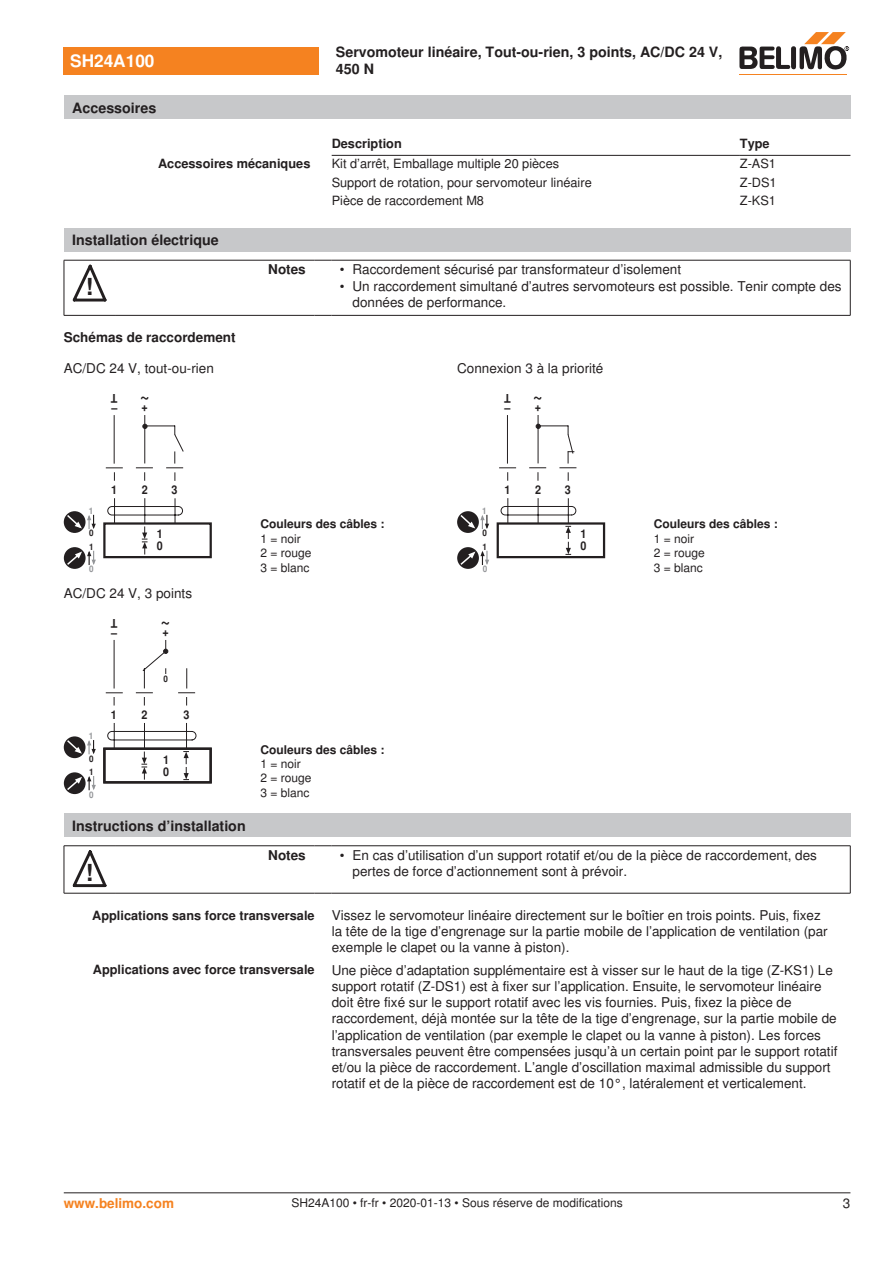
<style>
.page{position:relative;width:893px;height:1263px;background:#fff}
.page>*{position:absolute;margin:0;border:0;box-sizing:border-box;transform-origin:0 0}
.t1{font:700 23.55px "Nimbus Sans BEL";color:#231f20}
.t2{font:700 18px "Nimbus Sans BEL";color:#231f20;scale:.9 1}
.t3{font:700 17.25px "Nimbus Sans BEL";color:#fff}
.t4{font:700 14.25px/17.1px "Nimbus Sans BEL";color:#231f20}
.Bulletpoints{font:13.5px/16.2px "Nimbus Sans BEL";color:#231f20}
.Anschluss_Schema_Bas{font:13.5px "Nimbus Sans BEL";color:#231f20}
.Tabellenkopf_rechtsb{font:700 13.5px "Nimbus Sans BEL";color:#231f20}
.t5{font:700 13.5px "Nimbus Sans BEL";color:#f58220}
.Rechtsbündig_Footer{font:13.5px "Nimbus Sans BEL";color:#231f20}
.Tabellentext_1mm{font:12.75px "Nimbus Sans BEL";color:#231f20}
.Rechtsbündig{font:700 12.75px "Nimbus Sans BEL";color:#231f20}
.Tabellenkopf_rechtsb-2{font:700 12.75px "Nimbus Sans BEL";color:#231f20}
.Tabellenkopf{font:700 12.75px "Nimbus Sans BEL";color:#231f20}
.Legende{font:12px/14.4px "Nimbus Sans BEL";color:#231f20}
.Anschluss_Schema_Bas-2{font:700 12px "Nimbus Sans BEL";color:#231f20}
.Footer_EU_center{font:12px "Nimbus Sans BEL";color:#231f20}
.t6{font:700 12px "Nimbus Sans BEL";color:#231f20;scale:.9 1}
.t7{font:700 9px "Nimbus Sans BEL";color:#231f20;scale:.9 1}
.t8{font:700 9px "Nimbus Sans BEL";color:#939598;scale:.9 1}
</style>
<div class="page">
<hr style="left:332px;top:155px;width:408px;height:1px;background:#231f20">
<hr style="left:740px;top:155px;width:110px;height:1px;background:#231f20">
<div style="left:64px;top:228px;width:786px;height:24px;background:#c7c8ca"></div>
<hr style="left:64px;top:260px;width:1px;height:55px;background:#231f20">
<hr style="left:850px;top:260px;width:1px;height:55px;background:#231f20">
<hr style="left:64px;top:260px;width:51px;height:1px;background:#231f20">
<hr style="left:115px;top:260px;width:199px;height:1px;background:#231f20">
<svg style="left:314px;top:260px;width:17px;height:1px"></svg>
<hr style="left:331px;top:260px;width:519px;height:1px;background:#231f20">
<hr style="left:64px;top:315px;width:51px;height:1px;background:#231f20">
<hr style="left:115px;top:315px;width:199px;height:1px;background:#231f20">
<svg style="left:314px;top:315px;width:17px;height:1px"></svg>
<hr style="left:331px;top:315px;width:519px;height:1px;background:#231f20">
<svg style="left:73px;top:265px;width:34px;height:37px"></svg>
<div style="left:103px;top:522px;width:109px;height:36px;border:2px solid #231f20"></div>
<svg style="left:105px;top:415px;width:79px;height:139px"></svg>
<hr style="left:114px;top:415px;width:1px;height:49px;background:#231f20">
<svg style="left:64px;top:511px;width:22px;height:22px"></svg>
<svg style="left:66px;top:513px;width:30px;height:16px"></svg>
<svg style="left:64px;top:547px;width:22px;height:22px"></svg>
<svg style="left:65px;top:551px;width:31px;height:15px"></svg>
<svg style="left:499px;top:415px;width:78px;height:140px"></svg>
<div style="left:497px;top:522px;width:108px;height:36px;border:2px solid #231f20"></div>
<svg style="left:457px;top:511px;width:22px;height:22px"></svg>
<svg style="left:459px;top:513px;width:30px;height:16px"></svg>
<svg style="left:457px;top:547px;width:22px;height:22px"></svg>
<svg style="left:459px;top:551px;width:30px;height:15px"></svg>
<svg style="left:105px;top:640px;width:92px;height:140px"></svg>
<div style="left:103px;top:747px;width:109px;height:36px;border:2px solid #231f20"></div>
<svg style="left:64px;top:736px;width:22px;height:22px"></svg>
<svg style="left:66px;top:739px;width:30px;height:15px"></svg>
<svg style="left:64px;top:772px;width:22px;height:22px"></svg>
<svg style="left:65px;top:776px;width:31px;height:16px"></svg>
<div style="left:64px;top:814px;width:786px;height:23px;background:#c7c8ca"></div>
<hr style="left:64px;top:846px;width:1px;height:47px;background:#231f20">
<hr style="left:850px;top:846px;width:1px;height:47px;background:#231f20">
<hr style="left:64px;top:845px;width:51px;height:1px;background:#231f20">
<hr style="left:115px;top:845px;width:199px;height:1px;background:#231f20">
<svg style="left:314px;top:845px;width:17px;height:1px"></svg>
<hr style="left:331px;top:845px;width:519px;height:1px;background:#231f20">
<hr style="left:64px;top:893px;width:51px;height:1px;background:#231f20">
<hr style="left:115px;top:893px;width:199px;height:1px;background:#231f20">
<svg style="left:314px;top:893px;width:17px;height:1px"></svg>
<hr style="left:331px;top:893px;width:519px;height:1px;background:#231f20">
<svg style="left:73px;top:850px;width:34px;height:38px"></svg>
<div style="left:64px;top:47px;width:255px;height:27px;background:#f58220"></div>
<hr style="left:739px;top:74px;width:107px;height:1px;background:#f58220">
<svg style="left:739px;top:32px;width:110px;height:38px"></svg>
<div style="left:64px;top:96px;width:786px;height:23px;background:#c7c8ca"></div>
<hr style="left:64px;top:1192px;width:786px;height:1px;background:#231f20">
<p class="t3" style="left:70px;top:51px;width:86px">SH24A100</p>
<p class="t4" style="left:336px;top:44px;width:388px">Servomoteur linéaire, Tout-ou-rien, 3 points, AC/DC 24 V,<br>450 N</p>
<p class="t4" style="left:72px;top:100px;width:85px">Accessoires</p>
<p class="Tabellenkopf" style="left:332px;top:135px;width:72px">Description</p>
<p class="Tabellenkopf" style="left:740px;top:135px;width:31px">Type</p>
<p class="Tabellenkopf_rechtsb-2" style="left:158px;top:156px;width:154px">Accessoires mécaniques</p>
<p class="Tabellentext_1mm" style="left:332px;top:156px;width:229px">Kit d’arrêt, Emballage multiple 20 pièces</p>
<p class="Tabellentext_1mm" style="left:740px;top:156px;width:38px">Z-AS1</p>
<p class="Tabellentext_1mm" style="left:332px;top:175px;width:262px">Support de rotation, pour servomoteur linéaire</p>
<p class="Tabellentext_1mm" style="left:740px;top:175px;width:38px">Z-DS1</p>
<p class="Tabellentext_1mm" style="left:332px;top:193px;width:154px">Pièce de raccordement M8</p>
<p class="Tabellentext_1mm" style="left:740px;top:193px;width:38px">Z-KS1</p>
<p class="t4" style="left:72px;top:232px;width:148px">Installation électrique</p>
<p class="t1" style="left:86px;top:273px;width:9px">!</p>
<p class="Tabellenkopf_rechtsb" style="left:268px;top:262px;width:39px">Notes</p>
<p class="Bulletpoints" style="left:340px;top:262px;width:343px">• Raccordement sécurisé par transformateur d’isolement</p>
<p class="Bulletpoints" style="left:353px;top:278px;width:490px;text-indent:-13px">• Un raccordement simultané d’autres servomoteurs est possible. Tenir compte des données de performance.</p>
<p class="Tabellenkopf_rechtsb" style="left:64px;top:329px;width:173px">Schémas de raccordement</p>
<p class="Anschluss_Schema_Bas" style="left:64px;top:361px;width:152px">AC/DC 24 V, tout-ou-rien</p>
<p class="Anschluss_Schema_Bas" style="left:457px;top:361px;width:148px">Connexion 3 à la priorité</p>
<p class="t6" style="left:118px;top:406px;width:9px;rotate:-180deg">T</p>
<p class="t2" style="left:149px;top:412px;width:12px;rotate:-180deg">~</p>
<p class="t6" style="left:111px;top:400px;width:42px">– +</p>
<p class="t8" style="left:89px;top:505px;width:7px">1</p>
<p class="t7" style="left:89px;top:527px;width:7px">0</p>
<p class="t7" style="left:89px;top:541px;width:7px">1</p>
<p class="t8" style="left:89px;top:563px;width:7px">0</p>
<p class="t6" style="left:111px;top:482px;width:8px">1</p>
<p class="t6" style="left:142px;top:482px;width:8px">2</p>
<p class="t6" style="left:172px;top:482px;width:8px">3</p>
<p class="t6" style="left:157px;top:526px;width:8px">1</p>
<p class="t6" style="left:157px;top:538px;width:8px">0</p>
<p class="Anschluss_Schema_Bas" style="left:64px;top:585px;width:130px">AC/DC 24 V, 3 points</p>
<p class="t6" style="left:118px;top:631px;width:9px;rotate:-180deg">T</p>
<p class="t2" style="left:170px;top:637px;width:12px;rotate:-180deg">~</p>
<p class="t6" style="left:111px;top:625px;width:8px">–</p>
<p class="t6" style="left:162px;top:624px;width:9px">+</p>
<p class="t7" style="left:164px;top:673px;width:7px">0</p>
<p class="t8" style="left:89px;top:730px;width:7px">1</p>
<p class="t7" style="left:89px;top:753px;width:7px">0</p>
<p class="t7" style="left:89px;top:766px;width:7px">1</p>
<p class="t8" style="left:89px;top:789px;width:7px">0</p>
<p class="t6" style="left:111px;top:707px;width:8px">1</p>
<p class="t6" style="left:142px;top:707px;width:8px">2</p>
<p class="t6" style="left:184px;top:707px;width:8px">3</p>
<p class="t6" style="left:163px;top:752px;width:8px">1</p>
<p class="t6" style="left:163px;top:764px;width:8px">0</p>
<p class="Anschluss_Schema_Bas-2" style="left:260px;top:517px;width:126px">Couleurs des câbles :</p>
<p class="Legende" style="left:260px;top:532px;width:53px">1 = noir<br>2 = rouge<br>3 = blanc</p>
<p class="Anschluss_Schema_Bas-2" style="left:260px;top:742px;width:126px">Couleurs des câbles :</p>
<p class="Legende" style="left:260px;top:757px;width:53px">1 = noir<br>2 = rouge<br>3 = blanc</p>
<p class="t6" style="left:511px;top:406px;width:9px;rotate:-180deg">T</p>
<p class="t2" style="left:543px;top:412px;width:12px;rotate:-180deg">~</p>
<p class="t6" style="left:505px;top:400px;width:42px">– +</p>
<p class="t8" style="left:482px;top:505px;width:7px">1</p>
<p class="t7" style="left:483px;top:527px;width:7px">0</p>
<p class="t7" style="left:482px;top:541px;width:7px">1</p>
<p class="t8" style="left:483px;top:563px;width:7px">0</p>
<p class="t6" style="left:504px;top:482px;width:8px">1</p>
<p class="t6" style="left:535px;top:482px;width:8px">2</p>
<p class="t6" style="left:565px;top:482px;width:8px">3</p>
<p class="t6" style="left:580px;top:526px;width:8px">1</p>
<p class="t6" style="left:580px;top:538px;width:8px">0</p>
<p class="Anschluss_Schema_Bas-2" style="left:654px;top:517px;width:126px">Couleurs des câbles :</p>
<p class="Legende" style="left:654px;top:532px;width:53px">1 = noir<br>2 = rouge<br>3 = blanc</p>
<p class="t4" style="left:72px;top:818px;width:175px">Instructions d’installation</p>
<p class="t1" style="left:86px;top:859px;width:9px">!</p>
<p class="Tabellenkopf_rechtsb" style="left:268px;top:847px;width:39px">Notes</p>
<p class="Bulletpoints" style="left:353px;top:847px;width:466px;text-indent:-13px">• En cas d’utilisation d’un support rotatif et/ou de la pièce de raccordement, des pertes de force d’actionnement sont à prévoir.</p>
<p class="Rechtsbündig" style="left:92px;top:907px;width:224px">Applications sans force transversale</p>
<p class="Bulletpoints" style="left:332px;top:907px;width:497px">Vissez le servomoteur linéaire directement sur le boîtier en trois points. Puis, fixez la tête de la tige d’engrenage sur la partie mobile de l’application de ventilation (par exemple le clapet ou la vanne à piston).</p>
<p class="Rechtsbündig" style="left:93px;top:962px;width:223px">Applications avec force transversale</p>
<p class="Bulletpoints" style="left:332px;top:962px;width:507px">Une pièce d’adaptation supplémentaire est à visser sur le haut de la tige (Z-KS1) Le support rotatif (Z-DS1) est à fixer sur l’application. Ensuite, le servomoteur linéaire doit être fixé sur le support rotatif avec les vis fournies. Puis, fixez la pièce de raccordement, déjà montée sur la tête de la tige d’engrenage, sur la partie mobile de l’application de ventilation (par exemple le clapet ou la vanne à piston). Les forces transversales peuvent être compensées jusqu’à un certain point par le support rotatif et/ou la pièce de raccordement. L’angle d’oscillation maximal admissible du support rotatif et de la pièce de raccordement est de 10°, latéralement et verticalement.</p>
<p class="t5" style="left:64px;top:1195px;width:112px">www.belimo.com</p>
<p class="Footer_EU_center" style="left:291px;top:1196px;width:333px">SH24A100 • fr-fr • 2020-01-13 • Sous réserve de modifications</p>
<p class="Rechtsbündig_Footer" style="left:843px;top:1195px;width:9px">3</p>
</div>
